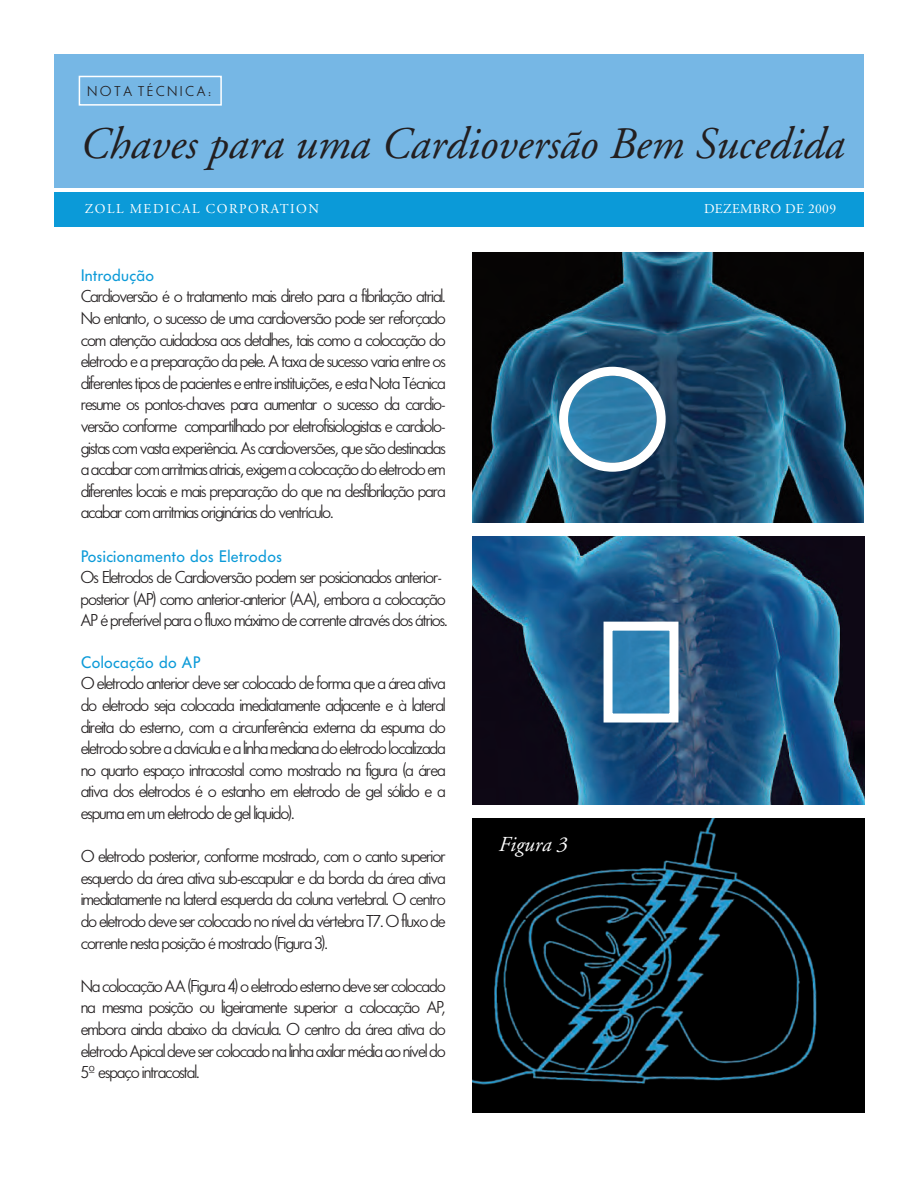
<style>
.page{position:relative;width:918px;height:1188px;background:#fff}
.page>*{position:absolute;margin:0;border:0;box-sizing:border-box;transform-origin:0 0}
.t1{font:italic 45px "Adobe Garamond";color:#231f20}
.t2{font:italic 21.3px "Adobe Garamond";color:#fff}
.t3{font:18px/21.6px "Futura L";letter-spacing:-.025em;color:#231f20;text-align:justify}
.t4{font:16.5px "Futura BQ";letter-spacing:.025em;color:#0b9ad8}
.t5{font:15px "Futura L";color:#231f20}
.t6{font:13.5px "Adobe Garamond Pro";letter-spacing:.115em;color:#fff}
.t7{font:13.5px "Adobe Garamond Pro";letter-spacing:.025em;color:#fff}
</style>
<div class="page">
<div style="left:54px;top:54px;width:810px;height:133px;background:#76b7e5"></div>
<div style="left:54px;top:192px;width:810px;height:34px;background:#0b9ad8"></div>
<div style="left:79px;top:76px;width:143px;height:30px;border:2px solid #fff"></div>
<img style="left:472px;top:252px;width:392px;height:271px">
<img style="left:472px;top:536px;width:392px;height:269px">
<svg style="left:559px;top:367px;width:107px;height:105px"></svg>
<img style="left:614px;top:632px;width:54px;height:81px">
<div style="left:604px;top:622px;width:74px;height:101px;border:9px solid #fff"></div>
<img style="left:472px;top:819px;width:392px;height:294px">
<p class="t5" style="left:88px;top:81px;width:125px">N O T A T É C N I C A :</p>
<h1 class="t1" style="left:80px;top:119px;width:766px">Chaves para uma Cardioversão Bem Sucedida</h1>
<p class="t6" style="left:85px;top:201px;width:236px">ZOLL MEDICAL CORPORATION</p>
<p class="t7" style="left:704px;top:201px;width:134px">DEZEMBRO DE 2009</p>
<p class="t4" style="left:81px;top:265px;width:75px">Introdução</p>
<p class="t3" style="left:81px;top:287px;width:366px">Cardioversão é o tratamento mais direto para a fibrilação atrial.<br>No entanto, o sucesso de uma cardioversão pode ser reforçado com atenção cuidadosa aos detalhes, tais como a colocação do eletrodo e a preparação da pele. A taxa de sucesso varia entre os diferentes tipos de pacientes e entre instituições, e esta Nota Técnica resume os pontos-chaves para aumentar o sucesso da cardio&shy;versão conforme compartilhado por eletrofisiologistas e cardiolo&shy;gistas com vasta experiência. As cardioversões, que são destinadas a acabar com arritmias atriais, exigem a colocação do eletrodo em diferentes locais e mais preparação do que na desfibrilação para acabar com arritmias originárias do ventrículo.</p>
<p class="t4" style="left:81px;top:546px;width:202px">Posicionamento dos Eletrodos</p>
<p class="t3" style="left:81px;top:568px;width:368px;text-align:left">Os Eletrodos de Cardioversão podem ser posicionados anterior&shy;posterior (AP) como anterior-anterior (AA), embora a colocação<br>AP é preferível para o fluxo máximo de corrente através dos átrios.</p>
<p class="t4" style="left:81px;top:652px;width:121px">Colocação do AP</p>
<p class="t3" style="left:81px;top:674px;width:366px">O eletrodo anterior deve ser colocado de forma que a área ativa do eletrodo seja colocada imediatamente adjacente e à lateral direita do esterno, com a circunferência externa da espuma do eletrodo sobre a clavícula e a linha mediana do eletrodo localizada no quarto espaço intracostal como mostrado na figura (a área ativa dos eletrodos é o estanho em eletrodo de gel sólido e a espuma em um eletrodo de gel líquido).</p>
<p class="t3" style="left:81px;top:847px;width:366px">O eletrodo posterior, conforme mostrado, com o canto superior esquerdo da área ativa sub-escapular e da borda da área ativa imediatamente na lateral esquerda da coluna vertebral. O centro do eletrodo deve ser colocado no nível da vértebra T7. O fluxo de corrente nesta posição é mostrado (Figura 3).</p>
<p class="t3" style="left:81px;top:977px;width:366px">Na colocação AA (Figura 4) o eletrodo esterno deve ser colocado na mesma posição ou ligeiramente superior a colocação AP, embora ainda abaixo da clavícula. O centro da área ativa do eletrodo Apical deve ser colocado na linha axilar média ao nível do 5º espaço intracostal.</p>
<p class="t2" style="left:499px;top:833px;width:70px">Figura 3</p>
</div>
